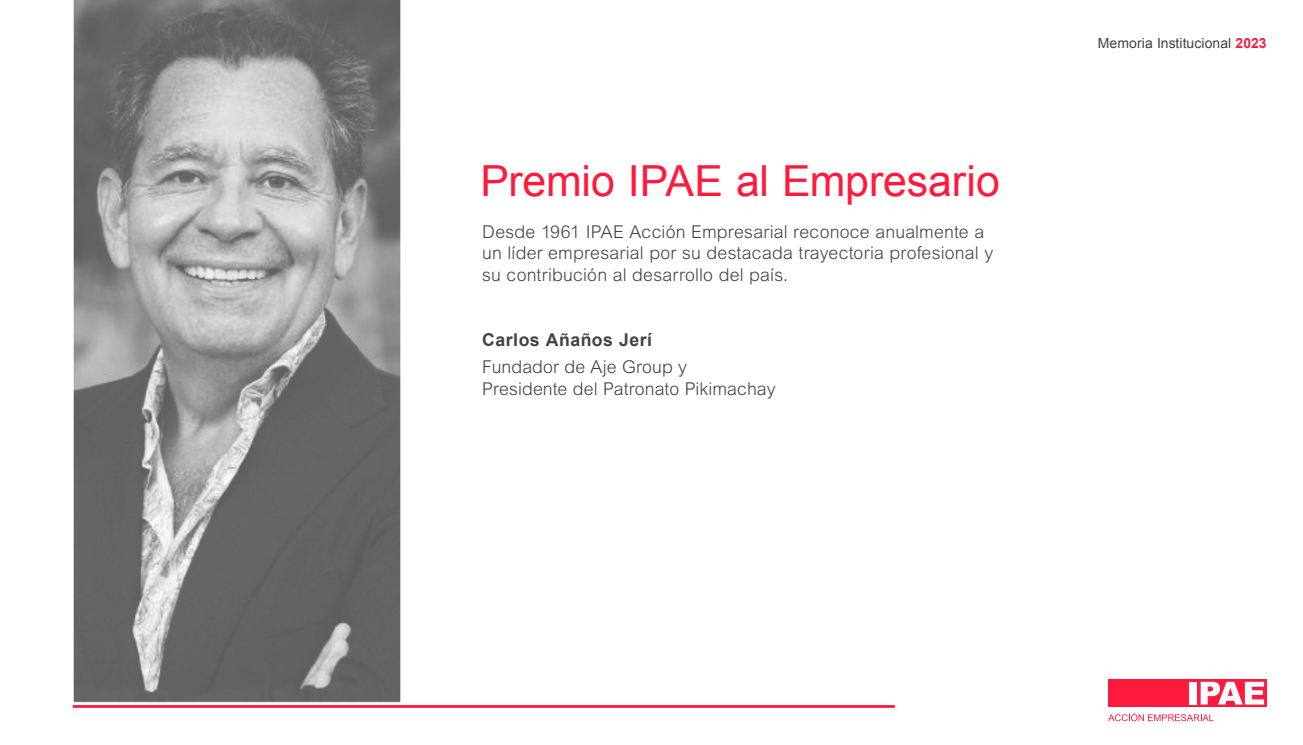
<style>
.page{position:relative;width:1303px;height:745px;background:#fff}
.page>*{position:absolute;margin:0;border:0;box-sizing:border-box;transform-origin:0 0}
.t1{font:42.75px "Arial";letter-spacing:-.005em;color:#ff1a3d}
.t2{font:300 17.62px/21.2px "Arial MT Std";letter-spacing:.01em;color:#424242}
.t3{font:700 17.62px "Arial";letter-spacing:.03em;color:#424242}
.t4{font:14px "Arial";letter-spacing:.005em;color:#424242}
.s1{font-weight:700;color:#ff1a3d}
</style>
<div class="page">
<img style="left:72px;top:0;width:345px;height:708px">
<div style="left:1107px;top:679px;width:159px;height:27px;background:#ff1a3d"></div>
<div style="left:1189px;top:681px;width:7px;height:23px;background:#fff"></div>
<svg style="left:1200px;top:681px;width:63px;height:23px"></svg>
<svg style="left:1108px;top:712px;width:103px;height:8px"></svg>
<hr style="left:73px;top:704px;width:821px;height:3px;background:#ff1a3d">
<h1 class="t1" style="left:480px;top:153px;width:521px">Premio IPAE al Empresario</h1>
<p class="t2" style="left:482px;top:221px;width:512px">Desde 1961 IPAE Acción Empresarial reconoce anualmente a un líder empresarial por su destacada trayectoria profesional y su contribución al desarrollo del país.</p>
<p class="t3" style="left:482px;top:328px;width:171px">Carlos Añaños Jerí</p>
<p class="t2" style="left:482px;top:356px;width:295px">Fundador de Aje Group y<br>Presidente del Patronato Pikimachay</p>
<p class="t4" style="left:1097px;top:34px;width:170px">Memoria Institucional <span class="s1">2023</span></p>
</div>
